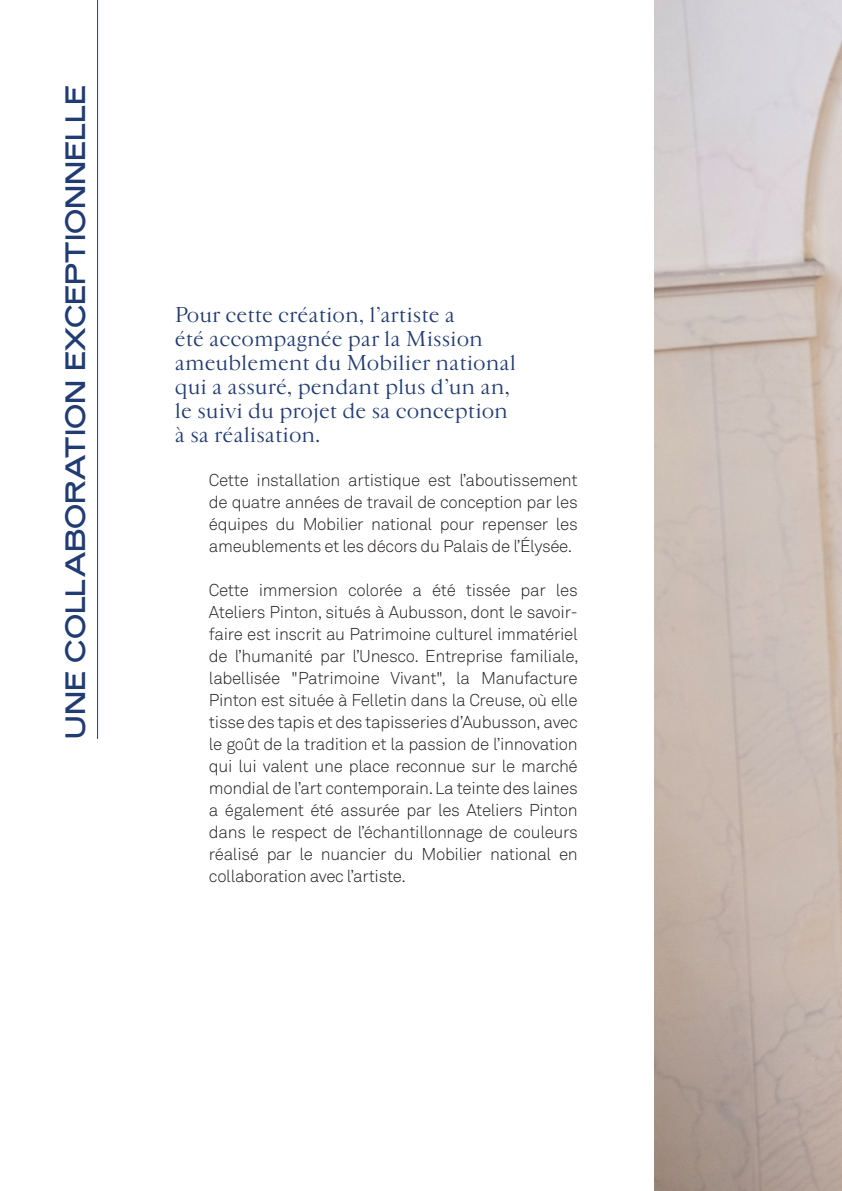
<style>
.page{position:relative;width:842px;height:1191px;background:#fff}
.page>*{position:absolute;margin:0;border:0;box-sizing:border-box;transform-origin:0 0}
.t1{font:28px "Mars Extended";color:#213b73}
.t2{font:20px/24px "Cardinal Classic Short";color:#213b73}
.t3{font:300 17px/22px "Akkurat Pro";letter-spacing:-.02em;color:#231f20;text-align:justify}
</style>
<div class="page">
<hr style="left:97px;top:0;width:1px;height:739px;background:#213b73">
<img style="left:655px;top:0;width:187px;height:1191px">
<h1 class="t1" style="left:56px;top:739px;width:655px;rotate:-90deg">UNE COLLABORATION EXCEPTIONNELLE</h1>
<p class="t2" style="left:175px;top:302px;width:343px">Pour cette création, l’artiste a<br>été accompagnée par la Mission ameublement du Mobilier national qui a assuré, pendant plus d’un an, le suivi du projet de sa conception à sa réalisation.</p>
<p class="t3" style="left:209px;top:469px;width:370px">Cette installation artistique est l’aboutissement de quatre années de travail de conception par les équipes du Mobilier national pour repenser les ameublements et les décors du Palais de l’Élysée.</p>
<p class="t3" style="left:209px;top:579px;width:371px">Cette immersion colorée a été tissée par les Ateliers Pinton, situés à Aubusson, dont le savoir&shy;faire est inscrit au Patrimoine culturel immatériel de l’humanité par l’Unesco. Entreprise familiale, labellisée "Patrimoine Vivant", la Manufacture Pinton est située à Felletin dans la Creuse, où elle tisse des tapis et des tapisseries d’Aubusson, avec le goût de la tradition et la passion de l’innovation qui lui valent une place reconnue sur le marché mondial de l’art contemporain. La teinte des laines a également été assurée par les Ateliers Pinton dans le respect de l’échantillonnage de couleurs réalisé par le nuancier du Mobilier national en collaboration avec l’artiste.</p>
</div>
